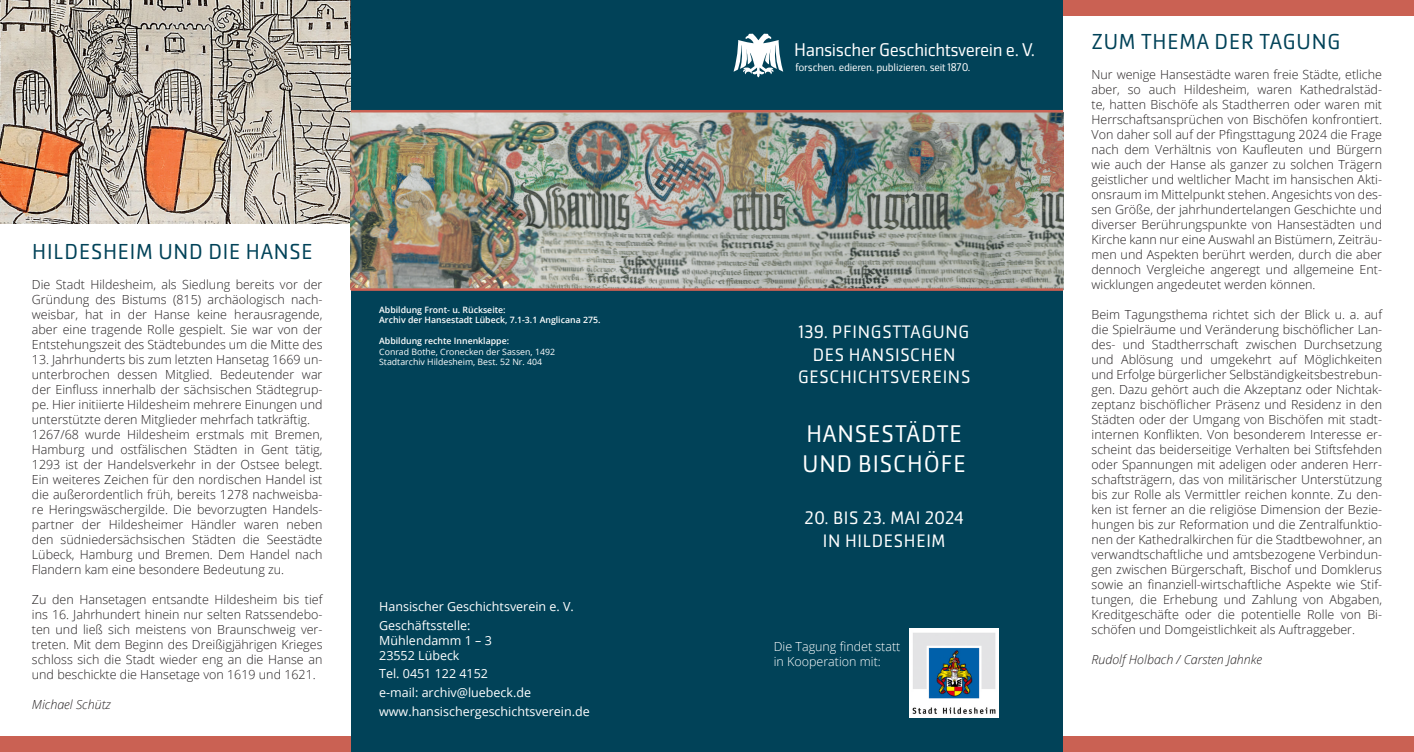
<style>
.page{position:relative;width:1414px;height:752px;background:#fff}
.page>*{position:absolute;margin:0;border:0;box-sizing:border-box;transform-origin:0 0}
.t1{font:300 25px/30px "Cachet Pro";letter-spacing:.035em;color:#fff}
.t2{font:300 22.5px "Cachet Pro";letter-spacing:.035em;color:#014258}
.t3{font:300 19.12px "Cachet Pro";letter-spacing:-.025em;color:#fff}
.t4{font:300 18.75px/22.5px "Cachet Pro";letter-spacing:.035em;color:#fff;text-align:center}
.t5{font:300 12.5px/15px "Open Sans";color:#231f20;text-align:justify}
.t6{font:12.5px/18.8px "Open Sans";color:#fff}
.t7{font:italic 300 12.5px "Open Sans";color:#231f20}
.t8{font:300 12.5px/15px "Open Sans";color:#fff}
.t9{font:300 11.5px "Cachet Pro";letter-spacing:-.02em;color:#fff}
.t10{font:600 8.75px/10.5px "Open Sans";color:#fff}
.t11{font:8.75px/10.5px "Open Sans";color:#fff}
</style>
<div class="page">
<div style="left:0;top:0;width:1414px;height:751px;background:#014258"></div>
<div style="left:1063px;top:0;width:351px;height:750px;background:#fff"></div>
<div style="left:0;top:0;width:351px;height:751px;background:#fff"></div>
<svg style="left:733px;top:34px;width:50px;height:43px"></svg>
<img style="left:0;top:0;width:351px;height:223px">
<img style="left:351px;top:112px;width:712px;height:176px">
<hr style="left:351px;top:288px;width:712px;height:3px;background:#ca6153">
<hr style="left:351px;top:110px;width:712px;height:2px;background:#ca6153">
<div style="left:0;top:735px;width:351px;height:16px;background:#ca6153"></div>
<div style="left:1063px;top:735px;width:351px;height:16px;background:#ca6153"></div>
<div style="left:1063px;top:0;width:351px;height:16px;background:#ca6153"></div>
<img style="left:909px;top:628px;width:89px;height:89px">
<h2 class="t2" style="left:32px;top:238px;width:282px">HILDESHEIM UND DIE HANSE</h2>
<p class="t5" style="left:32px;top:276px;width:292px">Die Stadt Hildesheim, als Siedlung bereits vor der Gründung des Bistums (815) archäologisch nach&shy;weisbar, hat in der Hanse keine herausragende, aber eine tragende Rolle gespielt. Sie war von der Entstehungszeit des Städtebundes um die Mitte des</p>
<p class="t5" style="left:32px;top:351px;width:292px;text-align:left">13. Jahrhunderts bis zum letzten Hansetag 1669 un&shy;unterbrochen dessen Mitglied. Bedeutender war der Einfluss innerhalb der sächsischen Städtegrup&shy;pe. Hier initiierte Hildesheim mehrere Einungen und unterstützte deren Mitglieder mehrfach tatkräftig.<br>1267/68 wurde Hildesheim erstmals mit Bremen, Hamburg und ostfälischen Städten in Gent tätig, 1293 ist der Handelsverkehr in der Ostsee belegt.<br>Ein weiteres Zeichen für den nordischen Handel ist die außerordentlich früh, bereits 1278 nachweisba&shy;re Heringswäschergilde. Die bevorzugten Handels&shy;partner der Hildesheimer Händler waren neben den südniedersächsischen Städten die Seestädte Lübeck, Hamburg und Bremen. Dem Handel nach Flandern kam eine besondere Bedeutung zu.</p>
<p class="t5" style="left:32px;top:591px;width:292px">Zu den Hansetagen entsandte Hildesheim bis tief ins 16. Jahrhundert hinein nur selten Ratssendebo&shy;ten und ließ sich meistens von Braunschweig ver&shy;treten. Mit dem Beginn des Dreißigjährigen Krieges schloss sich die Stadt wieder eng an die Hanse an und beschickte die Hansetage von 1619 und 1621.</p>
<p class="t7" style="left:32px;top:695px;width:80px">Michael Schütz</p>
<p class="t10" style="left:379px;top:304px;width:223px">Abbildung Front- u. Rückseite:<br>Archiv der Hansestadt Lübeck, 7.1-3.1 Anglicana 275.</p>
<p class="t10" style="left:379px;top:335px;width:131px">Abbildung rechte Innenklappe:</p>
<p class="t11" style="left:379px;top:346px;width:177px">Conrad Bothe, Cronecken der Sassen, 1492<br>Stadtarchiv Hildesheim, Best. 52 Nr. 404</p>
<p class="t6" style="left:379px;top:596px;width:196px">Hansischer Geschichtsverein e. V.<br>Geschäftsstelle:</p>
<p class="t6" style="left:379px;top:632px;width:114px;line-height:15px">Mühlendamm 1 – 3<br>23552 Lübeck</p>
<p class="t6" style="left:379px;top:663px;width:212px">Tel. 0451 122 4152<br>e-mail: archiv@luebeck.de www.hansischergeschichtsverein.de</p>
<h3 class="t3" style="left:794px;top:38px;width:243px">Hansischer Geschichtsverein e. V.</h3>
<p class="t9" style="left:795px;top:60px;width:177px">forschen. edieren. publizieren. seit 1870.</p>
<h3 class="t4" style="left:798px;top:321px;width:174px">139. PFINGSTTAGUNG<br>DES HANSISCHEN<br>GESCHICHTSVEREINS</h3>
<h1 class="t1" style="left:802px;top:418px;width:165px">HANSESTÄDTE<br>UND BISCHÖFE</h1>
<h3 class="t4" style="left:804px;top:506px;width:161px">20. BIS 23. MAI 2024<br>IN HILDESHEIM</h3>
<p class="t8" style="left:774px;top:638px;width:128px">Die Tagung findet statt in Kooperation mit:</p>
<h2 class="t2" style="left:1092px;top:28px;width:250px">ZUM THEMA DER TAGUNG</h2>
<p class="t5" style="left:1091px;top:66px;width:292px">Nur wenige Hansestädte waren freie Städte, etliche aber, so auch Hildesheim, waren Kathedralstäd&shy;te, hatten Bischöfe als Stadtherren oder waren mit Herrschaftsansprüchen von Bischöfen konfrontiert.<br>Von daher soll auf der Pfingsttagung 2024 die Frage nach dem Verhältnis von Kaufleuten und Bürgern wie auch der Hanse als ganzer zu solchen Trägern geistlicher und weltlicher Macht im hansischen Akti&shy;onsraum im Mittelpunkt stehen. Angesichts von des&shy;sen Größe, der jahrhundertelangen Geschichte und diverser Berührungspunkte von Hansestädten und Kirche kann nur eine Auswahl an Bistümern, Zeiträu&shy;men und Aspekten berührt werden, durch die aber dennoch Vergleiche angeregt und allgemeine Ent&shy;wicklungen angedeutet werden können.</p>
<p class="t5" style="left:1091px;top:306px;width:292px">Beim Tagungsthema richtet sich der Blick u. a. auf die Spielräume und Veränderung bischöflicher Lan&shy;des- und Stadtherrschaft zwischen Durchsetzung und Ablösung und umgekehrt auf Möglichkeiten und Erfolge bürgerlicher Selbständigkeitsbestrebun&shy;gen. Dazu gehört auch die Akzeptanz oder Nichtak&shy;zeptanz bischöflicher Präsenz und Residenz in den Städten oder der Umgang von Bischöfen mit stadt&shy;internen Konflikten. Von besonderem Interesse er&shy;scheint das beiderseitige Verhalten bei Stiftsfehden oder Spannungen mit adeligen oder anderen Herr&shy;schaftsträgern, das von militärischer Unterstützung bis zur Rolle als Vermittler reichen konnte. Zu den&shy;ken ist ferner an die religiöse Dimension der Bezie&shy;hungen bis zur Reformation und die Zentralfunktio&shy;nen der Kathedralkirchen für die Stadtbewohner, an verwandtschaftliche und amtsbezogene Verbindun&shy;gen zwischen Bürgerschaft, Bischof und Domklerus sowie an finanziell-wirtschaftliche Aspekte wie Stif&shy;tungen, die Erhebung und Zahlung von Abgaben, Kreditgeschäfte oder die potentielle Rolle von Bi&shy;schöfen und Domgeistlichkeit als Auftraggeber.</p>
<p class="t7" style="left:1091px;top:650px;width:172px">Rudolf Holbach / Carsten Jahnke</p>
</div>
